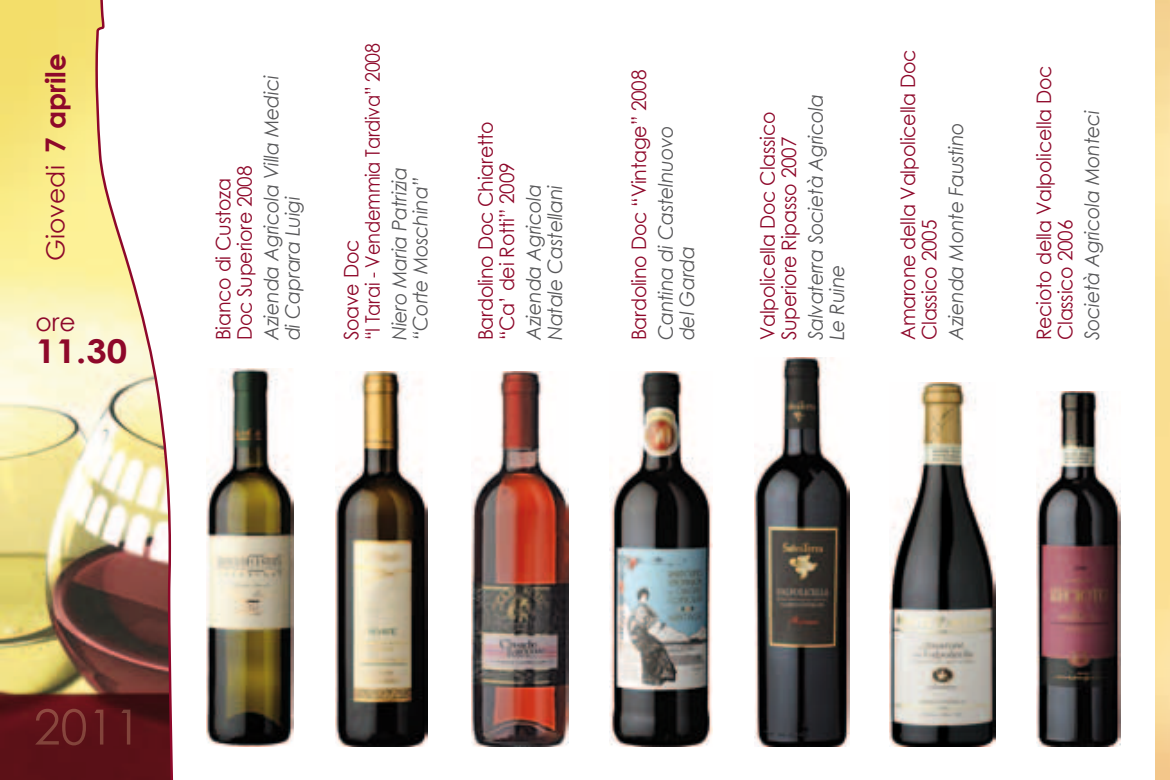
<style>
.page{position:relative;width:1170px;height:780px;background:#fff}
.page>*{position:absolute;margin:0;border:0;box-sizing:border-box;transform-origin:0 0}
.t1{font:700 32.75px "Century Gothic";color:#8e082a;scale:1.11 1}
.t2{font:700 27.5px "Century Gothic";color:#8e082a}
.t3{font:25px "Century Gothic";color:#8e082a}
.t4{font:20px/21.2px "Century Gothic";letter-spacing:-.01em;color:#8e082a;scale:.95 1}
.t5{font:italic 20px/21.2px "Century Gothic";letter-spacing:-.01em;color:#58585a;scale:.95 1}
</style>
<div class="page">
<svg style="left:0;top:0;width:174px;height:780px"></svg>
<img style="left:35px;top:708px;width:95px;height:37px">
<img style="left:336px;top:371px;width:91px;height:375px">
<img style="left:206px;top:369px;width:87px;height:377px">
<img style="left:471px;top:371px;width:97px;height:375px">
<img style="left:609px;top:371px;width:103px;height:375px">
<img style="left:754px;top:358px;width:95px;height:388px">
<img style="left:889px;top:382px;width:106px;height:364px">
<img style="left:1036px;top:392px;width:83px;height:354px">
<h2 class="t2" style="left:35px;top:152px;width:101px;rotate:-90deg">7 aprile</h2>
<p class="t3" style="left:38px;top:261px;width:97px;rotate:-90deg">Giovedi</p>
<p class="t3" style="left:35px;top:304px;width:42px">ore</p>
<h1 class="t1" style="left:35px;top:326px;width:84px">11.30</h1>
<p class="t5" style="left:260px;top:340px;width:280px;rotate:-90deg">Azienda Agricola Villa Medici di Caprara Luigi</p>
<p class="t4" style="left:212px;top:340px;width:185px;rotate:-90deg">Bianco di Custoza<br>Doc Superiore 2008</p>
<p class="t4" style="left:340px;top:340px;width:314px;rotate:-90deg">Soave Doc<br>“I Tarai - Vendemmia Tardiva” 2008</p>
<p class="t5" style="left:388px;top:340px;width:184px;rotate:-90deg">Niero Maria Patrizia “Corte Moschina”</p>
<p class="t4" style="left:474px;top:340px;width:232px;rotate:-90deg">Bardolino Doc Chiaretto “Ca’ dei Rotti” 2009</p>
<p class="t5" style="left:522px;top:340px;width:166px;rotate:-90deg">Azienda Agricola<br>Natale Castellani</p>
<p class="t4" style="left:628px;top:340px;width:286px;rotate:-90deg">Bardolino Doc “Vintage” 2008</p>
<p class="t5" style="left:654px;top:340px;width:228px;rotate:-90deg">Cantina di Castelnuovo del Garda</p>
<p class="t5" style="left:804px;top:340px;width:261px;rotate:-90deg">Salvaterra Società Agricola<br>Le Ruine</p>
<p class="t4" style="left:756px;top:340px;width:242px;rotate:-90deg">Valpolicella Doc Classico<br>Superiore Ripasso 2007</p>
<p class="t4" style="left:897px;top:340px;width:307px;rotate:-90deg">Amarone della Valpolicella Doc<br>Classico 2005</p>
<p class="t5" style="left:945px;top:340px;width:231px;rotate:-90deg">Azienda Monte Faustino</p>
<p class="t4" style="left:1032px;top:340px;width:291px;rotate:-90deg">Recioto della Valpolicella Doc<br>Classico 2006</p>
<p class="t5" style="left:1080px;top:340px;width:244px;rotate:-90deg">Società Agricola Monteci</p>
</div>
